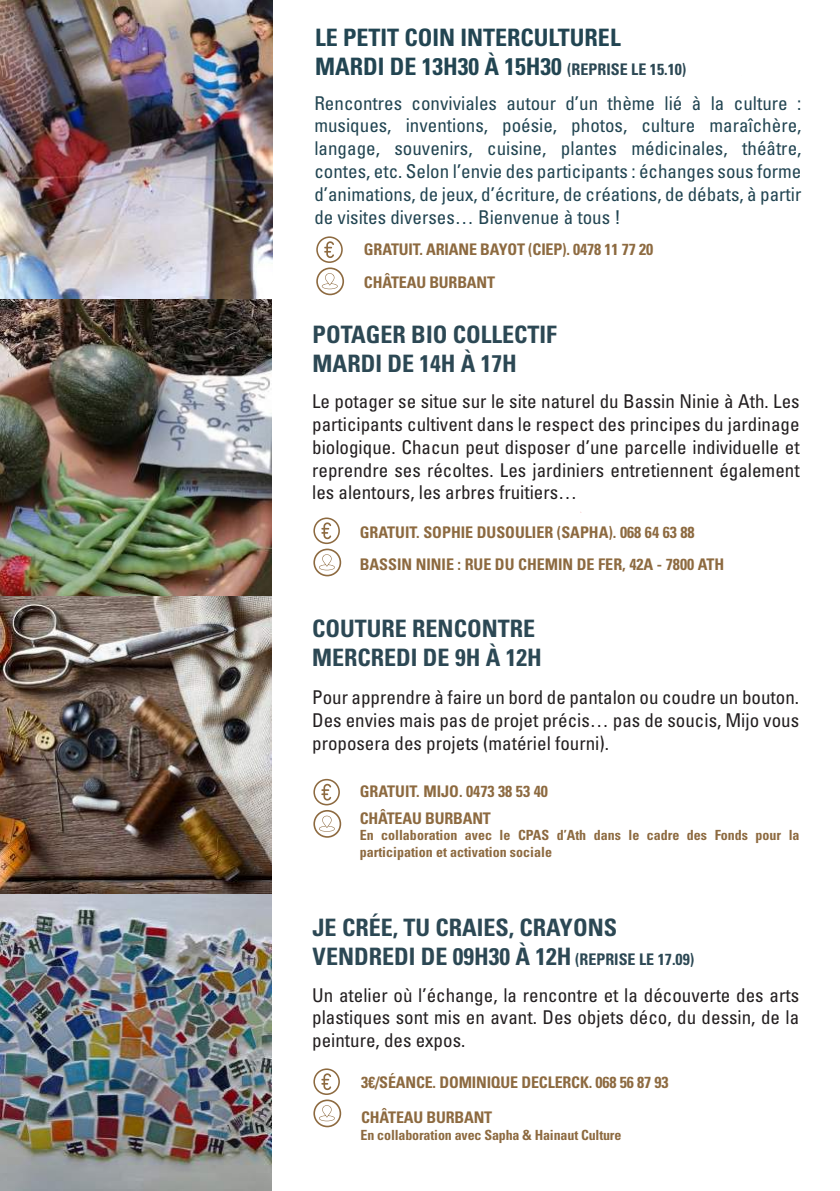
<style>
.page{position:relative;width:840px;height:1191px;background:#fff}
.page>*{position:absolute;margin:0;border:0;box-sizing:border-box;transform-origin:0 0}
.t1{font:700 condensed 24px/28.8px "Univers LT Std";color:#2c4854}
.t2{font:700 condensed 24px/28.8px "Univers LT Std";color:#224552}
.t3{font:condensed 19px/22.8px "Univers LT Std";color:#231f20;text-align:justify}
.t4{font:condensed 19px/22.8px "Univers LT Std";color:#224552;text-align:justify}
.t5{font:700 condensed 16px/32px "Univers LT Std";letter-spacing:-.01em;color:#8d6a40}
.t6{font:700 condensed 14px/16.8px "Univers LT Std";color:#8d6a40}
.s1{font-size:16px;color:#2c4854}
.s2{font-size:16px}
</style>
<div class="page">
<svg style="left:313px;top:517px;width:28px;height:59px"></svg>
<svg style="left:313px;top:779px;width:28px;height:58px"></svg>
<svg style="left:313px;top:1068px;width:28px;height:59px"></svg>
<img style="left:0;top:0;width:272px;height:1191px">
<svg style="left:316px;top:236px;width:28px;height:59px"></svg>
<p class="t2" style="left:315px;top:23px;width:372px">LE PETIT COIN INTERCULTUREL<br>MARDI DE 13H30 À 15H30 <span class="s1">(REPRISE LE 15.10)</span></p>
<p class="t4" style="left:314px;top:91px;width:488px">Rencontres conviviales autour d’un thème lié à la culture : musiques, inventions, poésie, photos, culture maraîchère, langage, souvenirs, cuisine, plantes médicinales, théâtre, contes, etc. Selon l’envie des participants : échanges sous forme d’animations, de jeux, d’écriture, de créations, de débats, à partir de visites diverses… Bienvenue à tous !</p>
<p class="t5" style="left:364px;top:233px;width:290px;line-height:33.2px">GRATUIT. ARIANE BAYOT (CIEP). 0478 11 77 20<br>CHÂTEAU BURBANT</p>
<p class="t1" style="left:312px;top:320px;width:245px">POTAGER BIO COLLECTIF<br>MARDI DE 14H À 17H</p>
<p class="t3" style="left:312px;top:390px;width:488px">Le potager se situe sur le site naturel du Bassin Ninie à Ath. Les participants cultivent dans le respect des principes du jardinage biologique. Chacun peut disposer d’une parcelle individuelle et reprendre ses récoltes. Les jardiniers entretiennent également les alentours, les arbres fruitiers…</p>
<p class="t5" style="left:359px;top:516px;width:366px">GRATUIT. SOPHIE DUSOULIER (SAPHA). 068 64 63 88<br>BASSIN NINIE : RUE DU CHEMIN DE FER, 42A - 7800 ATH</p>
<p class="t1" style="left:312px;top:614px;width:231px">COUTURE RENCONTRE<br>MERCREDI DE 9H À 12H</p>
<p class="t3" style="left:312px;top:686px;width:488px">Pour apprendre à faire un bord de pantalon ou coudre un bouton.<br>Des envies mais pas de projet précis… pas de soucis, Mijo vous proposera des projets (matériel fourni).</p>
<p class="t5" style="left:359px;top:778px;width:189px;line-height:26.4px">GRATUIT. MIJO. 0473 38 53 40<br>CHÂTEAU BURBANT</p>
<p class="t6" style="left:359px;top:827px;width:441px">En collaboration avec le CPAS d’Ath dans le cadre des Fonds pour la participation et activation sociale</p>
<p class="t1" style="left:312px;top:913px;width:383px">JE CRÉE, TU CRAIES, CRAYONS<br>VENDREDI DE 09H30 À 12H <span class="s2">(REPRISE LE 17.09)</span></p>
<p class="t3" style="left:312px;top:983px;width:488px">Un atelier où l’échange, la rencontre et la découverte des arts plastiques sont mis en avant. Des objets déco, du dessin, de la peinture, des expos.</p>
<p class="t5" style="left:361px;top:1065px;width:308px;line-height:34px">3€/SÉANCE. DOMINIQUE DECLERCK. 068 56 87 93<br>CHÂTEAU BURBANT</p>
<p class="t6" style="left:360px;top:1126px;width:262px">En collaboration avec Sapha &amp; Hainaut Culture</p>
</div>
